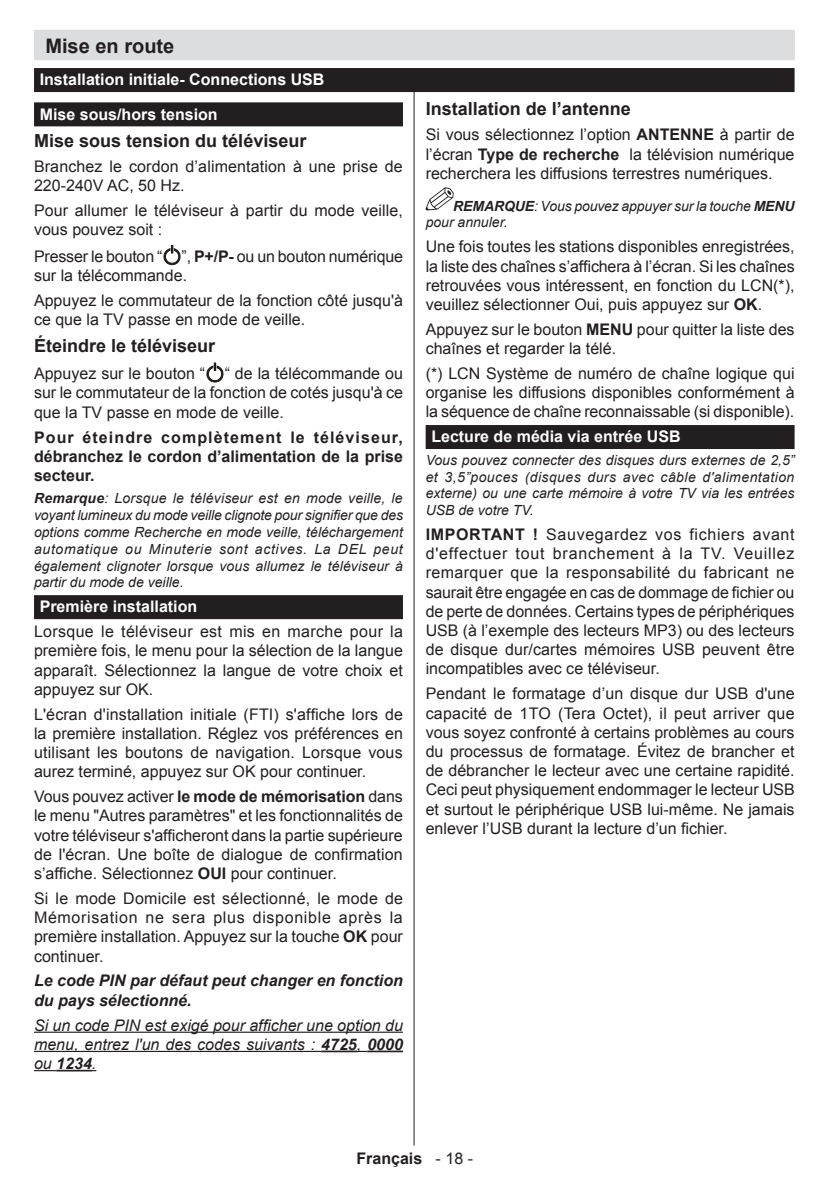
<style>
.page{position:relative;width:840px;height:1191px;background:#fff}
.page>*{position:absolute;margin:0;border:0;box-sizing:border-box;transform-origin:0 0}
.t1{font:700 20px "Arial";color:#231f20}
.t2{font:700 18px "Arial";color:#231f20}
.t3{font:16px/19.2px "Arial";color:#231f20;text-align:justify}
.t4{font:700 16px "Arial";color:#fff}
.t5{font:700 16px/19.2px "Arial";color:#231f20;text-align:justify}
.t6{font:italic 16px/19.2px "Arial";color:#231f20;text-align:justify}
.t7{font:italic 700 16px/19.2px "Arial";color:#231f20}
.t8{font:italic 14px/16.8px "Arial";color:#231f20;text-align:justify}
.s1{font-weight:700}
.s2{font-weight:400}
</style>
<div class="page">
<div style="left:34px;top:30px;width:760px;height:30px;background:#dcdddf"></div>
<hr style="left:413px;top:68px;width:1px;height:1077px;background:#231f20">
<div style="left:34px;top:102px;width:369px;height:24px;background:#231f20"></div>
<div style="left:34px;top:595px;width:369px;height:24px;background:#231f20"></div>
<hr style="left:34px;top:1031px;width:369px;height:1px;background:#231f20">
<hr style="left:34px;top:1050px;width:287px;height:2px;background:#231f20">
<hr style="left:321px;top:1050px;width:35px;height:2px;background:#231f20">
<svg style="left:356px;top:1050px;width:11px;height:2px"></svg>
<hr style="left:367px;top:1050px;width:36px;height:2px;background:#231f20">
<svg style="left:34px;top:1070px;width:22px;height:1px"></svg>
<hr style="left:56px;top:1069px;width:36px;height:2px;background:#231f20">
<svg style="left:164px;top:245px;width:16px;height:20px"></svg>
<svg style="left:206px;top:363px;width:17px;height:19px"></svg>
<div style="left:425px;top:425px;width:369px;height:24px;background:#231f20"></div>
<svg style="left:425px;top:187px;width:28px;height:23px"></svg>
<div style="left:34px;top:68px;width:760px;height:24px;background:#231f20"></div>
<p class="t1" style="left:45px;top:38px;width:130px">Mise en route</p>
<p class="t4" style="left:40px;top:74px;width:286px">Installation initiale- Connections USB</p>
<p class="t4" style="left:40px;top:108px;width:179px">Mise sous/hors tension</p>
<p class="t2" style="left:34px;top:134px;width:274px">Mise sous tension du téléviseur</p>
<p class="t3" style="left:34px;top:157px;width:370px">Branchez le cordon d’alimentation à une prise de<br>220-240V AC, 50 Hz.</p>
<p class="t3" style="left:34px;top:201px;width:370px">Pour allumer le téléviseur à partir du mode veille, vous pouvez soit :</p>
<p class="t3" style="left:34px;top:248px;width:370px">Presser le bouton “ ”, <span class="s1">P+/P-</span> ou un bouton numérique sur la télécommande.</p>
<p class="t3" style="left:34px;top:291px;width:370px">Appuyez le commutateur de la fonction côté jusqu'à ce que la TV passe en mode de veille.</p>
<p class="t2" style="left:34px;top:339px;width:183px">Éteindre le téléviseur</p>
<p class="t3" style="left:34px;top:364px;width:370px">Appuyez sur le bouton “ “ de la télécommande ou sur le commutateur de la fonction de cotés jusqu'à ce que la TV passe en mode de veille.</p>
<p class="t5" style="left:34px;top:429px;width:370px">Pour éteindre complètement le téléviseur, débranchez le cordon d’alimentation de la prise secteur.</p>
<p class="t8" style="left:34px;top:491px;width:370px"><span class="s1">Remarque</span>: Lorsque le téléviseur est en mode veille, le voyant lumineux du mode veille clignote pour signifier que des options comme Recherche en mode veille, téléchargement automatique ou Minuterie sont actives. La DEL peut également clignoter lorsque vous allumez le téléviseur à partir du mode de veille.</p>
<p class="t4" style="left:40px;top:600px;width:159px">Première installation</p>
<p class="t3" style="left:34px;top:622px;width:370px">Lorsque le téléviseur est mis en marche pour la première fois, le menu pour la sélection de la langue apparaît. Sélectionnez la langue de votre choix et appuyez sur OK.</p>
<p class="t3" style="left:34px;top:704px;width:370px">L'écran d'installation initiale (FTI) s'affiche lors de la première installation. Réglez vos préférences en utilisant les boutons de navigation. Lorsque vous aurez terminé, appuyez sur OK pour continuer.</p>
<p class="t3" style="left:34px;top:788px;width:370px">Vous pouvez activer <span class="s1">le mode de mémorisation</span> dans le menu "Autres paramètres" et les fonctionnalités de votre téléviseur s'afficheront dans la partie supérieure de l'écran. Une boîte de dialogue de confirmation s’affiche. Sélectionnez <span class="s1">OUI</span> pour continuer.</p>
<p class="t3" style="left:34px;top:890px;width:370px">Si le mode Domicile est sélectionné, le mode de Mémorisation ne sera plus disponible après la première installation. Appuyez sur la touche <span class="s1">OK</span> pour continuer.</p>
<p class="t7" style="left:34px;top:972px;width:370px">Le code PIN par défaut peut changer en fonction du pays sélectionné.</p>
<p class="t6" style="left:34px;top:1015px;width:370px">Si un code PIN est exigé pour afficher une option du menu, entrez l'un des codes suivants : <span class="s1">4725</span>, <span class="s1">0000 </span>ou <span class="s1">1234</span>.</p>
<p class="t2" style="left:425px;top:102px;width:207px">Installation de l’antenne</p>
<p class="t3" style="left:425px;top:127px;width:370px">Si vous sélectionnez l’option <span class="s1">ANTENNE</span> à partir de l’écran <span class="s1">Type de recherche</span> la télévision numérique recherchera les diffusions terrestres numériques.</p>
<p class="t8" style="left:425px;top:199px;width:370px;text-indent:28px"><span class="s1">REMARQUE</span>: Vous pouvez appuyer sur la touche <span class="s1">MENU </span>pour annuler.</p>
<p class="t3" style="left:425px;top:237px;width:370px">Une fois toutes les stations disponibles enregistrées, la liste des chaînes s’affichera à l’écran. Si les chaînes retrouvées vous intéressent, en fonction du LCN(*), veuillez sélectionner Oui, puis appuyez sur <span class="s1">OK</span>.</p>
<p class="t3" style="left:425px;top:320px;width:370px">Appuyez sur le bouton <span class="s1">MENU</span> pour quitter la liste des chaînes et regarder la télé.</p>
<p class="t3" style="left:425px;top:364px;width:370px">(*) LCN Système de numéro de chaîne logique qui organise les diffusions disponibles conformément à la séquence de chaîne reconnaissable (si disponible).</p>
<p class="t4" style="left:431px;top:430px;width:250px">Lecture de média via entrée USB</p>
<p class="t8" style="left:425px;top:453px;width:370px">Vous pouvez connecter des disques durs externes de 2,5” et 3,5”pouces (disques durs avec câble d'alimentation externe) ou une carte mémoire à votre TV via les entrées USB de votre TV.</p>
<p class="t3" style="left:425px;top:525px;width:370px"><span class="s1">IMPORTANT !</span> Sauvegardez vos fichiers avant d'effectuer tout branchement à la TV. Veuillez remarquer que la responsabilité du fabricant ne saurait être engagée en cas de dommage de fichier ou de perte de données. Certains types de périphériques USB (à l’exemple des lecteurs MP3) ou des lecteurs de disque dur/cartes mémoires USB peuvent être incompatibles avec ce téléviseur.</p>
<p class="t3" style="left:425px;top:684px;width:370px">Pendant le formatage d’un disque dur USB d'une capacité de 1TO (Tera Octet), il peut arriver que vous soyez confronté à certains problèmes au cours du processus de formatage. Évitez de brancher et de débrancher le lecteur avec une certaine rapidité.<br>Ceci peut physiquement endommager le lecteur USB et surtout le périphérique USB lui-même. Ne jamais enlever l’USB durant la lecture d’un fichier.</p>
<p class="t5" style="left:356px;top:1150px;width:118px">Français <span class="s2">- 18 -</span></p>
</div>
